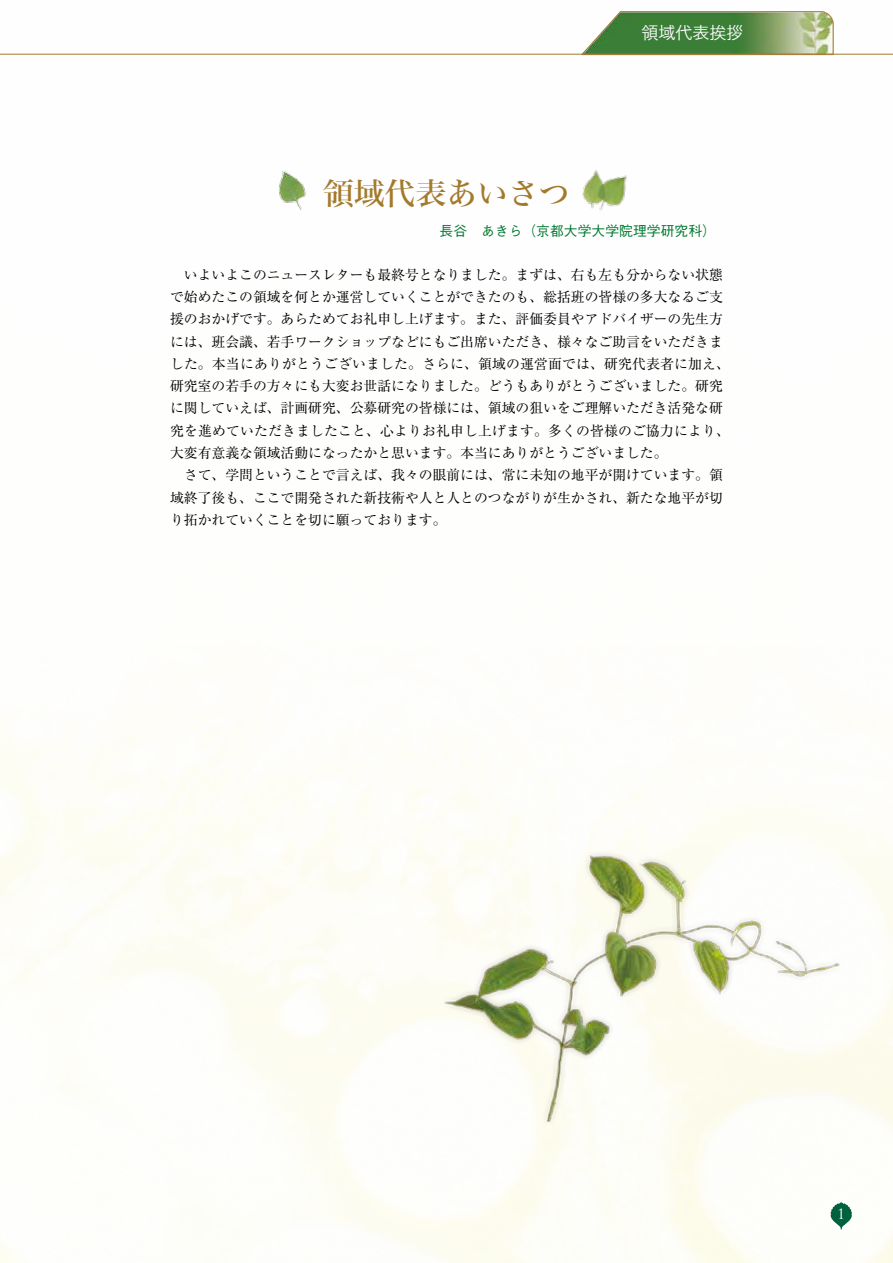
<style>
.page{position:relative;width:893px;height:1263px;background:#fff}
.page>*{position:absolute;margin:0;border:0;box-sizing:border-box;transform-origin:0 0}
.t1{font:30.9px "Hiragino Min W5 90 msp RKSJ H";color:#a37a2c}
.t2{font:16.95px "Hiragino Kaku W3 90 msp RKSJ H";color:#fff}
.t3{font:13.8px/22.4px "Ryumin Pro";color:#000}
.t4{font:500 13.8px "Gothic BBB Pro";color:#00782f}
.t5{font:13.8px "Trajan Pro";color:#fff}
</style>
<div class="page">
<svg style="left:830px;top:1202px;width:22px;height:27px"></svg>
<svg style="left:581px;top:11px;width:253px;height:43px;background:#70995f"></svg>
<hr style="left:0;top:54px;width:893px;height:1px;background:#a37a2c">
<img style="left:278px;top:170px;width:28px;height:41px">
<img style="left:582px;top:168px;width:45px;height:43px">
<img style="left:411px;top:821px;width:474px;height:318px">
<p class="t2" style="left:641px;top:24px;width:104px">領域代表挨拶</p>
<h1 class="t1" style="left:323px;top:178px;width:248px">領域代表あいさつ</h1>
<p class="t4" style="left:440px;top:220px;width:278px">長谷　あきら（京都大学大学院理学研究科）</p>
<p class="t3" style="left:170px;top:262px;width:561px">　いよいよこのニュースレターも最終号となりました。まずは、右も左も分からない状態で始めたこの領域を何とか運営していくことができたのも、総括班の皆様の多大なるご支援のおかげです。あらためてお礼申し上げます。また、評価委員やアドバイザーの先生方には、班会議、若手ワークショップなどにもご出席いただき、様々なご助言をいただきました。本当にありがとうございました。さらに、領域の運営面では、研究代表者に加え、研究室の若手の方々にも大変お世話になりました。どうもありがとうございました。研究に関していえば、計画研究、公募研究の皆様には、領域の狙いをご理解いただき活発な研究を進めていただきましたこと、心よりお礼申し上げます。多くの皆様のご協力により、大変有意義な領域活動になったかと思います。本当にありがとうございました。<br>　さて、学問ということで言えば、我々の眼前には、常に未知の地平が開けています。領域終了後も、ここで開発された新技術や人と人とのつながりが生かされ、新たな地平が切り拓かれていくことを切に願っております。</p>
<p class="t5" style="left:837px;top:1205px;width:9px">1</p>
</div>
